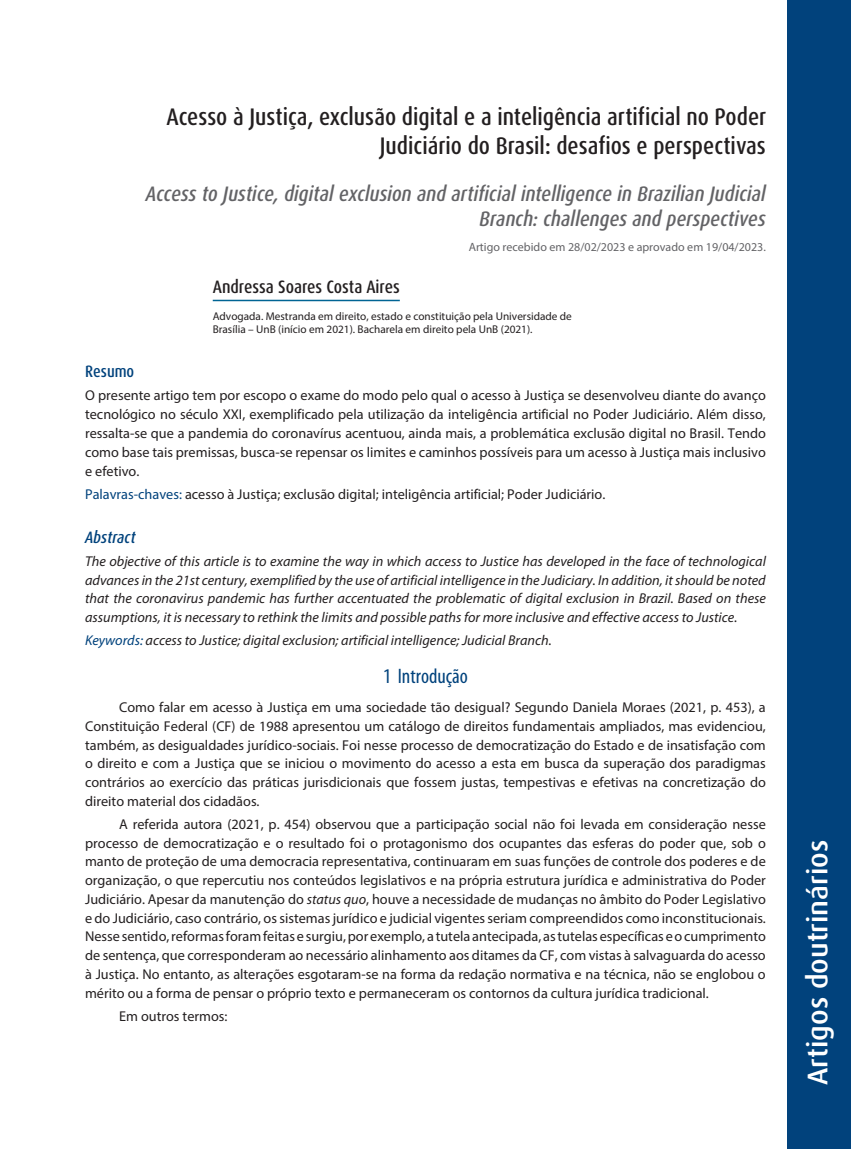
<style>
.page{position:relative;width:851px;height:1149px;background:#fff}
.page>*{position:absolute;margin:0;border:0;box-sizing:border-box;transform-origin:0 0}
.t1{font:500 28.5px "Dax Pro";color:#fff}
._00_-_TÍTULO{font:500 condensed 24px/28.8px "Dax Pro";color:#231f20;text-align:right}
._01_-_Título_em_ingl{font:italic 500 condensed 21px/25.2px "Dax Pro";color:#636366;text-align:right}
._09_-_SUBTÍTULO{font:condensed 21px "Myriad Pro";color:#01427c}
._02_-_AUTOR{font:500 condensed 18px "Dax Pro";color:#231f20}
._07_-_ABSTRACT{font:italic 500 condensed 16.5px "Dax Pro";color:#01427c}
._05_-_RESUMO{font:500 condensed 16.5px "Dax Pro";color:#01427c}
._10_-_TEXTO{font:14.25px/18.8px "Myriad Pro";color:#231f20;text-align:justify}
._08_-_TEXTO_RESUMO_A{font:italic 14.25px/18.8px "Myriad Pro";color:#231f20;text-align:justify}
._06_-_TEXTO_RESUMO{font:14.25px/18.8px "Myriad Pro";color:#231f20;text-align:justify}
._03_-_Artigo_Recebid{font:12px "Myriad Pro";color:#636366}
._04_-_BIOGRAFIA{font:11.25px/13.5px "Myriad Pro";color:#231f20}
.s1{color:#01427c}
.s2{font-style:italic}
</style>
<div class="page">
<div style="left:787px;top:0;width:63px;height:1148px;background:#01427c"></div>
<hr style="left:213px;top:299px;width:187px;height:2px;background:#006494">
<p class="_00_-_TÍTULO" style="left:166px;top:103px;width:601px">Acesso à Justiça, exclusão digital e a inteligência artificial no Poder<br>Judiciário do Brasil: desafios e perspectivas</p>
<p class="_01_-_Título_em_ingl" style="left:146px;top:181px;width:621px">Access to Justice, digital exclusion and artificial intelligence in Brazilian Judicial<br>Branch: challenges and perspectives</p>
<p class="_03_-_Artigo_Recebid" style="left:468px;top:239px;width:299px">Artigo recebido em 28/02/2023 e aprovado em 19/04/2023.</p>
<p class="_02_-_AUTOR" style="left:213px;top:275px;width:188px">Andressa Soares Costa Aires</p>
<p class="_04_-_BIOGRAFIA" style="left:213px;top:309px;width:360px">Advogada. Mestranda em direito, estado e constituição pela Universidade de<br>Brasília – UnB (início em 2021). Bacharela em direito pela UnB (2021).</p>
<p class="_05_-_RESUMO" style="left:85px;top:361px;width:51px">Resumo</p>
<p class="_06_-_TEXTO_RESUMO" style="left:85px;top:386px;width:682px">O presente artigo tem por escopo o exame do modo pelo qual o acesso à Justiça se desenvolveu diante do avanço tecnológico no século XXI, exemplificado pela utilização da inteligência artificial no Poder Judiciário. Além disso, ressalta-se que a pandemia do coronavírus acentuou, ainda mais, a problemática exclusão digital no Brasil. Tendo como base tais premissas, busca-se repensar os limites e caminhos possíveis para um acesso à Justiça mais inclusivo e efetivo.</p>
<p class="_06_-_TEXTO_RESUMO" style="left:85px;top:484px;width:521px"><span class="s1">Palavras-chaves:</span> acesso à Justiça; exclusão digital; inteligência artificial; Poder Judiciário.</p>
<p class="_07_-_ABSTRACT" style="left:85px;top:526px;width:52px">Abstract</p>
<p class="_08_-_TEXTO_RESUMO_A" style="left:85px;top:551px;width:682px">The objective of this article is to examine the way in which access to Justice has developed in the face of technological advances in the 21st century, exemplified by the use of artificial intelligence in the Judiciary. In addition, it should be noted that the coronavirus pandemic has further accentuated the problematic of digital exclusion in Brazil. Based on these assumptions, it is necessary to rethink the limits and possible paths for more inclusive and effective access to Justice.</p>
<p class="_08_-_TEXTO_RESUMO_A" style="left:85px;top:630px;width:468px"><span class="s1">Keywords:</span> access to Justice; digital exclusion; artificial intelligence; Judicial Branch.</p>
<p class="_09_-_SUBTÍTULO" style="left:383px;top:662px;width:86px">1 Introdução</p>
<p class="_10_-_TEXTO" style="left:85px;top:697px;width:682px;text-indent:34px">Como falar em acesso à Justiça em uma sociedade tão desigual? Segundo Daniela Moraes (2021, p. 453), a Constituição Federal (CF) de 1988 apresentou um catálogo de direitos fundamentais ampliados, mas evidenciou, também, as desigualdades jurídico-sociais. Foi nesse processo de democratização do Estado e de insatisfação com o direito e com a Justiça que se iniciou o movimento do acesso a esta em busca da superação dos paradigmas contrários ao exercício das práticas jurisdicionais que fossem justas, tempestivas e efetivas na concretização do direito material dos cidadãos.</p>
<p class="_10_-_TEXTO" style="left:85px;top:814px;width:682px;text-indent:34px">A referida autora (2021, p. 454) observou que a participação social não foi levada em consideração nesse processo de democratização e o resultado foi o protagonismo dos ocupantes das esferas do poder que, sob o manto de proteção de uma democracia representativa, continuaram em suas funções de controle dos poderes e de organização, o que repercutiu nos conteúdos legislativos e na própria estrutura jurídica e administrativa do Poder Judiciário. Apesar da manutenção do <span class="s2">status quo</span>, houve a necessidade de mudanças no âmbito do Poder Legislativo e do Judiciário, caso contrário, os sistemas jurídico e judicial vigentes seriam compreendidos como inconstitucionais.<br>Nesse sentido, reformas foram feitas e surgiu, por exemplo, a tutela antecipada, as tutelas específicas e o cumprimento de sentença, que corresponderam ao necessário alinhamento aos ditames da CF, com vistas à salvaguarda do acesso à Justiça. No entanto, as alterações esgotaram-se na forma da redação normativa e na técnica, não se englobou o mérito ou a forma de pensar o próprio texto e permaneceram os contornos da cultura jurídica tradicional.</p>
<p class="_10_-_TEXTO" style="left:119px;top:1006px;width:110px">Em outros termos:</p>
<h1 class="t1" style="left:799px;top:1084px;width:247px;rotate:-90deg">Artigos doutrinários</h1>
</div>
